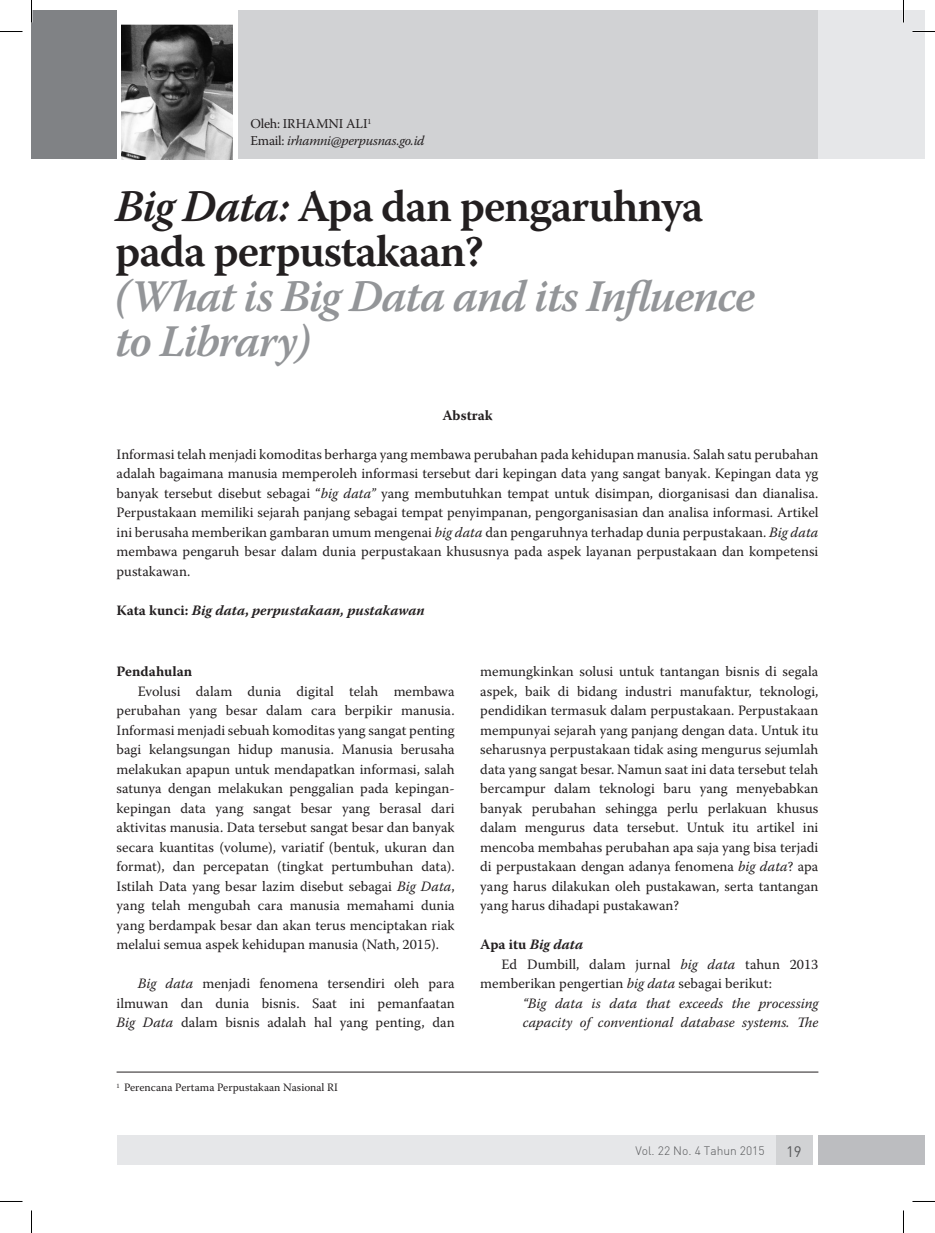
<style>
.page{position:relative;width:935px;height:1233px;background:#fff}
.page>*{position:absolute;margin:0;border:0;box-sizing:border-box;transform-origin:0 0}
.t1{font:600 45px "Warnock Pro";letter-spacing:-.025em;color:#231f20}
.t2{font:italic 600 45px "Warnock Pro";letter-spacing:-.03em;color:#939598}
.t3{font:15px "DIN";color:#57585a}
.t4{font:14.25px/19.5px "Warnock Pro";color:#231f20;text-align:justify}
.t5{font:italic 14.25px/19.5px "Warnock Pro";color:#231f20}
.t6{font:italic 700 14.25px "Warnock Pro";color:#231f20}
.t7{font:700 14.25px "Warnock Pro";color:#231f20}
.t8{font:italic 13.5px "Warnock Pro";letter-spacing:-.02em;color:#231f20}
.t9{font:13.5px "Warnock Pro";letter-spacing:-.02em;color:#231f20}
.t10{font:300 12px "DIN";color:#57585a}
.t11{font:11.25px "Warnock Pro";color:#231f20}
.s1{font-style:normal}
.s2{font-style:italic}
</style>
<div class="page">
<div style="left:117px;top:1135px;width:695px;height:30px;background:#e6e7e9"></div>
<div style="left:776px;top:1135px;width:36px;height:30px;background:#d1d2d4"></div>
<div style="left:818px;top:1135px;width:106px;height:30px;background:#bcbdc0"></div>
<hr style="left:117px;top:1071px;width:701px;height:1px;background:#231f20">
<div style="left:238px;top:10px;width:665px;height:149px;background:#d1d2d4"></div>
<img style="left:122px;top:25px;width:110px;height:134px">
<div style="left:32px;top:10px;width:85px;height:149px;background:#808285"></div>
<div style="left:818px;top:10px;width:106px;height:149px;background:#e6e7e9"></div>
<hr style="left:902px;top:0;width:2px;height:23px;background:#fff">
<svg style="left:0;top:31px;width:22px;height:1px"></svg>
<svg style="left:912px;top:31px;width:23px;height:1px"></svg>
<svg style="left:0;top:1201px;width:22px;height:1px"></svg>
<svg style="left:912px;top:1201px;width:23px;height:1px"></svg>
<svg style="left:31px;top:0;width:1px;height:23px"></svg>
<svg style="left:31px;top:1210px;width:1px;height:22px"></svg>
<svg style="left:903px;top:0;width:1px;height:23px"></svg>
<svg style="left:903px;top:1210px;width:1px;height:22px"></svg>
<p class="t9" style="left:250px;top:115px;width:47px">Oleh: Irhamni</p>
<p class="t9" style="left:346px;top:115px;width:27px">Ali <sup>1</sup></p>
<p class="t8" style="left:250px;top:132px;width:176px"><span class="s1">Email:</span> irhamni@perpusnas.go.id</p>
<p class="t1" style="left:115px;top:179px;width:590px"><span class="s2">Big Data:</span> Apa dan pengaruhnya</p>
<p class="t1" style="left:115px;top:224px;width:370px">pada perpustakaan?</p>
<p class="t2" style="left:115px;top:269px;width:641px">(What is Big Data and its Influence</p>
<p class="t2" style="left:115px;top:314px;width:197px">to Library)</p>
<p class="t7" style="left:442px;top:406px;width:52px">Abstrak</p>
<p class="t4" style="left:117px;top:444px;width:703px">Informasi telah menjadi komoditas berharga yang membawa perubahan pada kehidupan manusia. Salah satu perubahan adalah bagaimana manusia memperoleh informasi tersebut dari kepingan data yang sangat banyak. Kepingan data yg banyak tersebut disebut sebagai “<span class="s2">big data”</span> yang membutuhkan tempat untuk disimpan, diorganisasi dan dianalisa.<br>Perpustakaan memiliki sejarah panjang sebagai tempat penyimpanan, pengorganisasian dan analisa informasi. Artikel ini berusaha memberikan gambaran umum mengenai <span class="s2">big data</span> dan pengaruhnya terhadap dunia perpustakaan. <span class="s2">Big data </span>membawa pengaruh besar dalam dunia perpustakaan khususnya pada aspek layanan perpustakaan dan kompetensi pustakawan.</p>
<p class="t6" style="left:117px;top:601px;width:310px"><span class="s1">Kata kunci:</span> Big data<span class="s1">,</span> perpustakaan, pustakawan</p>
<p class="t7" style="left:117px;top:662px;width:77px">Pendahulan</p>
<p class="t4" style="left:117px;top:681px;width:340px;text-indent:21px">Evolusi dalam dunia digital telah membawa perubahan yang besar dalam cara berpikir manusia.<br>Informasi menjadi sebuah komoditas yang sangat penting bagi kelangsungan hidup manusia. Manusia berusaha melakukan apapun untuk mendapatkan informasi, salah satunya dengan melakukan penggalian pada kepingan&shy;kepingan data yang sangat besar yang berasal dari aktivitas manusia. Data tersebut sangat besar dan banyak secara kuantitas (volume), variatif (bentuk, ukuran dan format), dan percepatan (tingkat pertumbuhan data).<br>Istilah Data yang besar lazim disebut sebagai <span class="s2">Big Data</span>, yang telah mengubah cara manusia memahami dunia yang berdampak besar dan akan terus menciptakan riak melalui semua aspek kehidupan manusia (Nath, 2015).</p>
<p class="t4" style="left:117px;top:973px;width:340px;text-indent:21px"><span class="s2">Big data</span> menjadi fenomena tersendiri oleh para ilmuwan dan dunia bisnis. Saat ini pemanfaatan <span class="s2">Big Data</span> dalam bisnis adalah hal yang penting, dan</p>
<p class="t11" style="left:117px;top:1080px;width:223px"><sup>1</sup> Perencana Pertama Perpustakaan Nasional RI</p>
<p class="t4" style="left:480px;top:661px;width:340px">memungkinkan solusi untuk tantangan bisnis di segala aspek, baik di bidang industri manufaktur, teknologi, pendidikan termasuk dalam perpustakaan. Perpustakaan mempunyai sejarah yang panjang dengan data. Untuk itu seharusnya perpustakaan tidak asing mengurus sejumlah data yang sangat besar. Namun saat ini data tersebut telah bercampur dalam teknologi baru yang menyebabkan banyak perubahan sehingga perlu perlakuan khusus dalam mengurus data tersebut. Untuk itu artikel ini mencoba membahas perubahan apa saja yang bisa terjadi di perpustakaan dengan adanya fenomena <span class="s2">big data</span>? apa yang harus dilakukan oleh pustakawan, serta tantangan yang harus dihadapi pustakawan?</p>
<p class="t6" style="left:480px;top:935px;width:105px"><span class="s1">Apa itu</span> Big data</p>
<p class="t4" style="left:480px;top:954px;width:340px;text-indent:21px">Ed Dumbill, dalam jurnal <span class="s2">big data</span> tahun 2013 memberikan pengertian <span class="s2">big data</span> sebagai berikut:</p>
<p class="t5" style="left:523px;top:993px;width:297px">“Big data is data that exceeds the processing capacity of conventional database systems. The</p>
<p class="t10" style="left:635px;top:1142px;width:131px">Vol. 22 No. 4 Tahun 2015</p>
<p class="t3" style="left:786px;top:1141px;width:17px">19</p>
</div>
